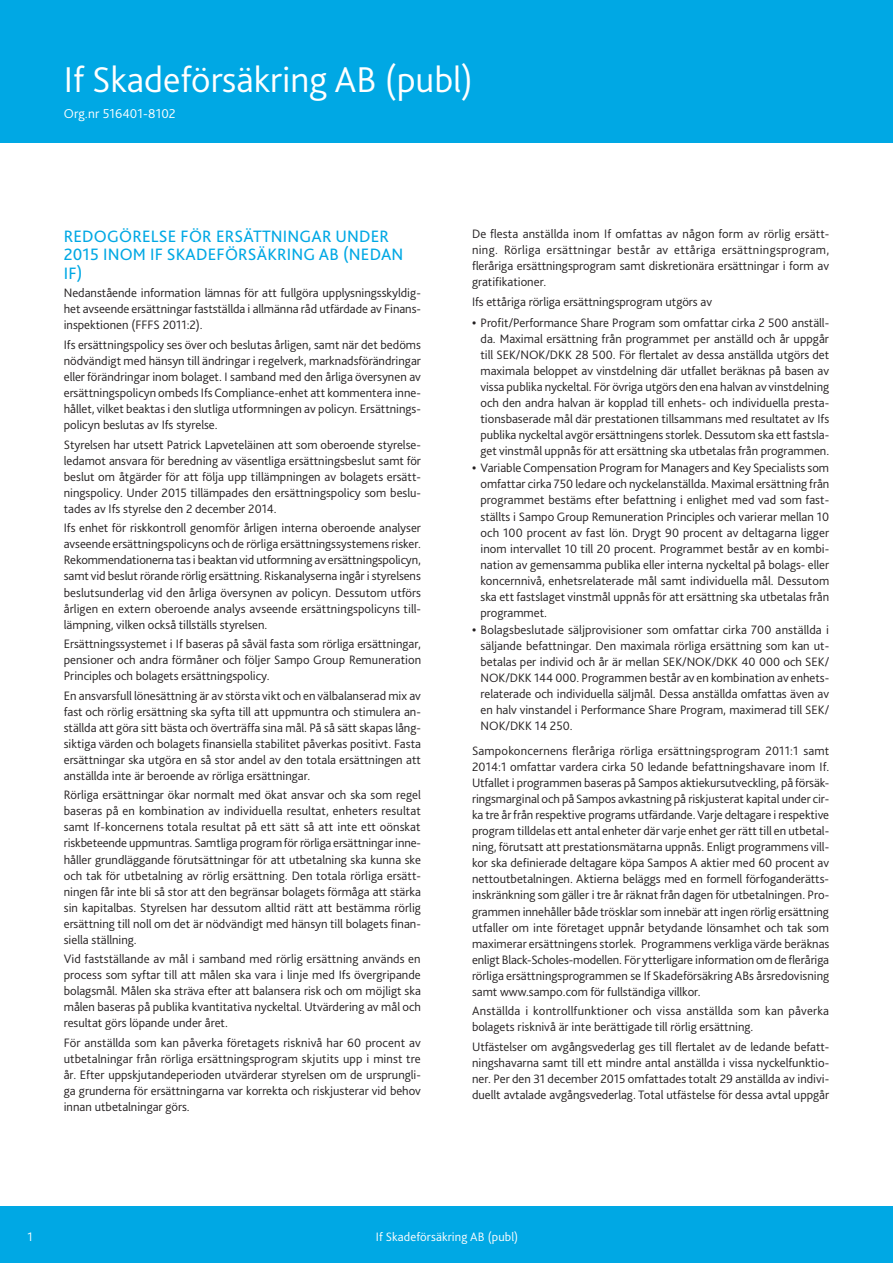
<style>
.page{position:relative;width:893px;height:1263px;background:#fff}
.page>*{position:absolute;margin:0;border:0;box-sizing:border-box;transform-origin:0 0}
.t1{font:300 37.5px "Bliss If Pro";color:#fff}
.Rubriknivå_1_blå_ver{font:17.25px/18.8px "Bliss If Pro";letter-spacing:.01em;color:#00a8e4}
.t2{font:300 13.5px "Bliss If Pro";letter-spacing:.01em;color:#fff}
.Brödtext_8_5_pkt{font:300 12.75px/16px "Bliss If Pro";color:#231f20;text-align:justify}
.t3{font:300 12.75px "Bliss If Pro";letter-spacing:.01em;color:#fff}
.s1{font-weight:700}
</style>
<div class="page">
<div style="left:0;top:0;width:893px;height:142px;background:#00a8e4"></div>
<div style="left:0;top:1206px;width:893px;height:57px;background:#00a8e4"></div>
<p class="t1" style="left:64px;top:57px;width:411px">If Skadeförsäkring AB (publ)</p>
<p class="t2" style="left:64px;top:105px;width:113px">Org.nr 516401-8102</p>
<p class="Rubriknivå_1_blå_ver" style="left:64px;top:226px;width:341px">REDOGÖRELSE FÖR ERSÄTTNINGAR UNDER<br>2015 INOM IF SKADEFÖRSÄKRING AB (NEDAN<br>IF)</p>
<p class="Brödtext_8_5_pkt" style="left:64px;top:285px;width:359px">Nedanstående information lämnas för att fullgöra upplysningsskyldig&shy;het avseende ersättningar fastställda i allmänna råd utfärdade av Finans&shy;inspektionen (FFFS 2011:2).</p>
<p class="Brödtext_8_5_pkt" style="left:64px;top:336px;width:359px">Ifs ersättningspolicy ses över och beslutas årligen, samt när det bedöms nödvändigt med hänsyn till ändringar i regelverk, marknadsförändringar eller förändringar inom bolaget. I samband med den årliga översynen av ersättningspolicyn ombeds Ifs Compliance-enhet att kommentera inne&shy;hållet, vilket beaktas i den slutliga utformningen av policyn. Ersättnings&shy;policyn beslutas av Ifs styrelse.</p>
<p class="Brödtext_8_5_pkt" style="left:64px;top:436px;width:359px">Styrelsen har utsett Patrick Lapveteläinen att som oberoende styrelse&shy;ledamot ansvara för beredning av väsentliga ersättningsbeslut samt för beslut om åtgärder för att följa upp tillämpningen av bolagets ersätt&shy;ningspolicy. Under 2015 tillämpades den ersättningspolicy som beslu&shy;tades av Ifs styrelse den 2 december 2014.</p>
<p class="Brödtext_8_5_pkt" style="left:64px;top:520px;width:359px">Ifs enhet för riskkontroll genomför årligen interna oberoende analyser avseende ersättningspolicyns och de rörliga ersättningssystemens risker.<br>Rekommendationerna tas i beaktan vid utformning av ersättningspolicyn, samt vid beslut rörande rörlig ersättning. Riskanalyserna ingår i styrelsens beslutsunderlag vid den årliga översynen av policyn. Dessutom utförs årligen en extern oberoende analys avseende ersättningspolicyns til - lämpning, vilken också tillställs styrelsen.</p>
<p class="Brödtext_8_5_pkt" style="left:64px;top:635px;width:359px">Ersättningssystemet i If baseras på såväl fasta som rörliga ersättningar, pensioner och andra förmåner och följer Sampo Group Remuneration Principles och bolagets ersättningspolicy.</p>
<p class="Brödtext_8_5_pkt" style="left:64px;top:687px;width:359px">En ansvarsfull lönesättning är av största vikt och en välbalanserad mix av fast och rörlig ersättning ska syfta till att uppmuntra och stimulera an&shy;ställda att göra sitt bästa och överträffa sina mål. På så sätt skapas lång&shy;siktiga värden och bolagets finansiella stabilitet påverkas positivt. Fasta ersättningar ska utgöra en så stor andel av den totala ersättningen att anställda inte är beroende av rörliga ersättningar.</p>
<p class="Brödtext_8_5_pkt" style="left:64px;top:787px;width:359px">Rörliga ersättningar ökar normalt med ökat ansvar och ska som regel baseras på en kombination av individuella resultat, enheters resultat samt If-koncernens totala resultat på ett sätt så att inte ett oönskat riskbeteende uppmuntras. Samtliga program för rörliga ersättningar inne&shy;håller grundläggande förutsättningar för att utbetalning ska kunna ske och tak för utbetalning av rörlig ersättning. Den totala rörliga ersätt&shy;ningen får inte bli så stor att den begränsar bolagets förmåga att stärka sin kapitalbas. Styrelsen har dessutom alltid rätt att bestämma rörlig ersättning till noll om det är nödvändigt med hänsyn till bolagets finan&shy;siella ställning.</p>
<p class="Brödtext_8_5_pkt" style="left:64px;top:951px;width:359px">Vid fastställande av mål i samband med rörlig ersättning används en process som syftar till att målen ska vara i linje med Ifs övergripande bolagsmål. Målen ska sträva efter att balansera risk och om möjligt ska målen baseras på publika kvantitativa nyckeltal. Utvärdering av mål och resultat görs löpande under året.</p>
<p class="Brödtext_8_5_pkt" style="left:64px;top:1034px;width:359px">För anställda som kan påverka företagets risknivå har 60 procent av utbetalningar från rörliga ersättningsprogram skjutits upp i minst tre år. Efter uppskjutandeperioden utvärderar styrelsen om de ursprungli&shy;ga grunderna för ersättningarna var korrekta och riskjusterar vid behov innan utbetalningar görs.</p>
<p class="Brödtext_8_5_pkt" style="left:472px;top:226px;width:359px">De flesta anställda inom If omfattas av någon form av rörlig ersätt&shy;ning. Rörliga ersättningar består av ettåriga ersättningsprogram, fleråriga ersättningsprogram samt diskretionära ersättningar i form av gratifikationer.</p>
<p class="Brödtext_8_5_pkt" style="left:472px;top:293px;width:242px">Ifs ettåriga rörliga ersättningsprogram utgörs av</p>
<p class="Brödtext_8_5_pkt" style="left:480px;top:314px;width:350px;text-indent:-9px"><span class="s1">•</span> Profit/Performance Share Program som omfattar cirka 2 500 anställ&shy;da. Maximal ersättning från programmet per anställd och år uppgår till SEK/NOK/DKK 28 500. För flertalet av dessa anställda utgörs det maximala beloppet av vinstdelning där utfallet beräknas på basen av vissa publika nyckeltal. För övriga utgörs den ena halvan av vinstdelning och den andra halvan är kopplad till enhets- och individuella presta&shy;tionsbaserade mål där prestationen tillsammans med resultatet av Ifs publika nyckeltal avgör ersättningens storlek. Dessutom ska ett fastsla&shy;get vinstmål uppnås för att ersättning ska utbetalas från programmen.</p>
<p class="Brödtext_8_5_pkt" style="left:480px;top:460px;width:350px;text-indent:-9px"><span class="s1">•</span> Variable Compensation Program for Managers and Key Specialists som omfattar cirka 750 ledare och nyckelanställda. Maximal ersättning från programmet bestäms efter befattning i enlighet med vad som fast&shy;ställts i Sampo Group Remuneration Principles och varierar mellan 10 och 100 procent av fast lön. Drygt 90 procent av deltagarna ligger inom intervallet 10 till 20 procent. Programmet består av en kombi&shy;nation av gemensamma publika eller interna nyckeltal på bolags- eller koncernnivå, enhetsrelaterade mål samt individuella mål. Dessutom ska ett fastslaget vinstmål uppnås för att ersättning ska utbetalas från programmet.</p>
<p class="Brödtext_8_5_pkt" style="left:480px;top:621px;width:350px;text-indent:-9px"><span class="s1">•</span> Bolagsbeslutade säljprovisioner som omfattar cirka 700 anställda i säljande befattningar. Den maximala rörliga ersättning som kan ut&shy;betalas per individ och år är mellan SEK/NOK/DKK 40 000 och SEK/ NOK/DKK 144 000. Programmen består av en kombination av enhets&shy;relaterade och individuella säljmål. Dessa anställda omfattas även av en halv vinstandel i Performance Share Program, maximerad till SEK/ NOK/DKK 14 250.</p>
<p class="Brödtext_8_5_pkt" style="left:472px;top:742px;width:359px;text-align:left">Sampokoncernens fleråriga rörliga ersättningsprogram 2011:1 samt 2014:1 omfattar vardera cirka 50 ledande befattningshavare inom If.<br>Utfallet i programmen baseras på Sampos aktiekursutveckling, på försäk&shy;ringsmarginal och på Sampos avkastning på riskjusterat kapital under cir&shy;ka tre år från respektive programs utfärdande. Varje deltagare i respektive program tilldelas ett antal enheter där varje enhet ger rätt till en utbetal&shy;ning, förutsatt att prestationsmätarna uppnås. Enligt programmens vill&shy;kor ska definierade deltagare köpa Sampos A aktier med 60 procent av nettoutbetalningen. Aktierna beläggs med en formell förfoganderätts&shy;inskränkning som gäller i tre år räknat från dagen för utbetalningen. Pro&shy;grammen innehåller både trösklar som innebär att ingen rörlig ersättning utfaller om inte företaget uppnår betydande lönsamhet och tak som maximerar ersättningens storlek. Programmens verkliga värde beräknas enligt Black-Scholes-modellen. För ytterligare information om de fleråriga rörliga ersättningsprogrammen se If Skadeförsäkring ABs årsredovisning samt www.sampo.com för fullständiga villkor.</p>
<p class="Brödtext_8_5_pkt" style="left:472px;top:1003px;width:359px">Anställda i kontrollfunktioner och vissa anställda som kan påverka bolagets risknivå är inte berättigade till rörlig ersättning.</p>
<p class="Brödtext_8_5_pkt" style="left:472px;top:1038px;width:359px">Utfästelser om avgångsvederlag ges till flertalet av de ledande befatt&shy;ningshavarna samt till ett mindre antal anställda i vissa nyckelfunktio&shy;ner. Per den 31 december 2015 omfattades totalt 29 anställda av indivi&shy;duellt avtalade avgångsvederlag. Total utfästelse för dessa avtal uppgår</p>
<p class="t3" style="left:28px;top:1229px;width:7px">1</p>
<p class="t3" style="left:376px;top:1229px;width:144px">If Skadeförsäkring AB (publ)</p>
</div>
